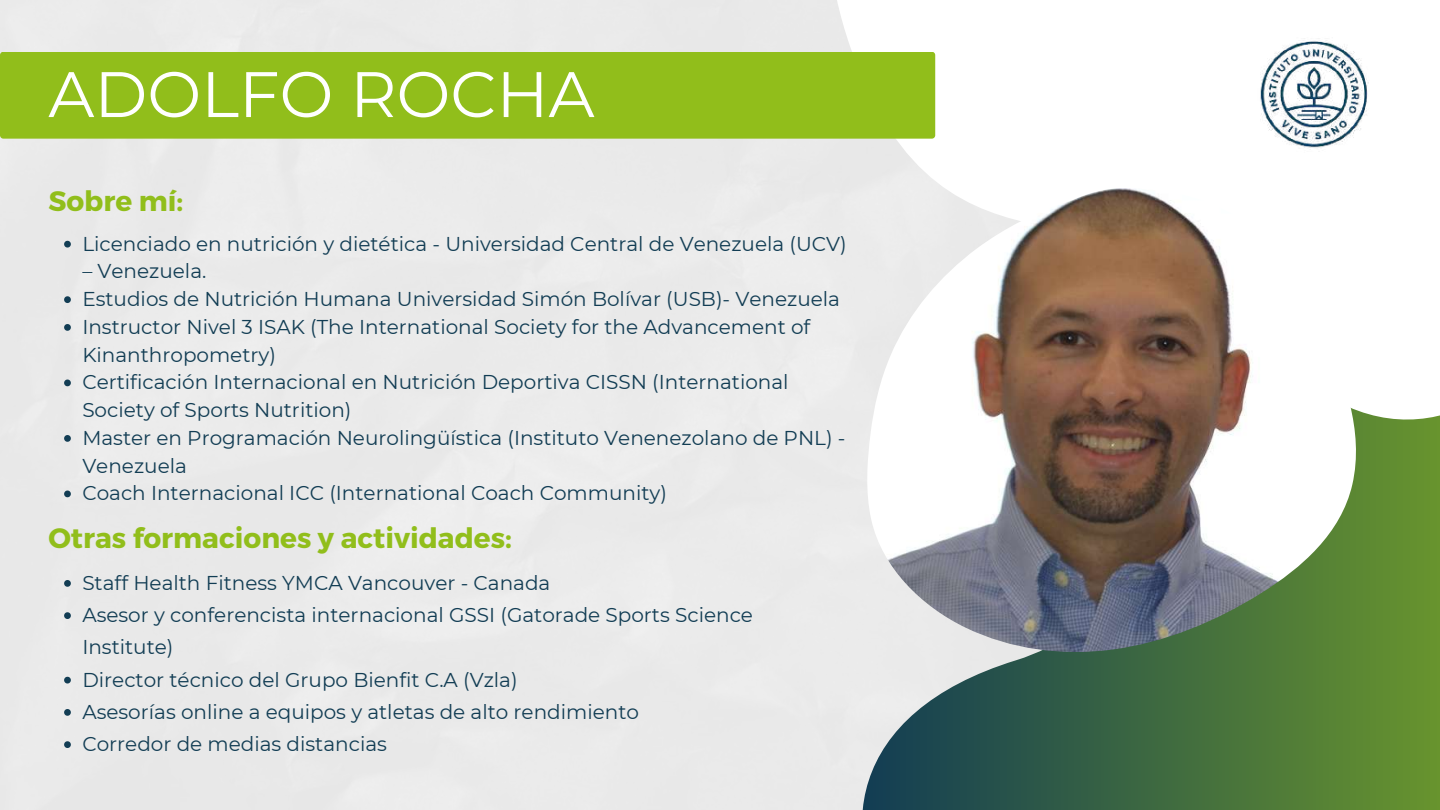
<style>
.page{position:relative;width:1440px;height:810px;background:#fff}
.page>*{position:absolute;margin:0;border:0;box-sizing:border-box;transform-origin:0 0}
.t1{font:64.1px "Montserrat";color:#fffffe}
.t2{font:700 28px "Montserrat";color:#91be1b}
.t3{font:20px/27.7px "Montserrat";color:#123d54}
</style>
<div class="page">
<div style="left:0;top:0;width:862px;height:810px;background:#eaeaea"></div>
<svg style="left:862px;top:557px;width:578px;height:253px;background:#52794d"></svg>
<svg style="left:756px;top:0;width:684px;height:557px"></svg>
<div style="left:0;top:52px;width:935px;height:87px;background:#91be1b;border-radius:3px"></div>
<img style="left:1239px;top:22px;width:145px;height:146px">
<svg style="left:64px;top:241px;width:7px;height:7px"></svg>
<svg style="left:64px;top:296px;width:7px;height:7px"></svg>
<svg style="left:64px;top:324px;width:7px;height:7px"></svg>
<svg style="left:64px;top:380px;width:7px;height:6px"></svg>
<svg style="left:64px;top:435px;width:7px;height:7px"></svg>
<svg style="left:64px;top:491px;width:7px;height:6px"></svg>
<svg style="left:64px;top:580px;width:7px;height:7px"></svg>
<svg style="left:64px;top:612px;width:7px;height:7px"></svg>
<svg style="left:64px;top:677px;width:7px;height:7px"></svg>
<svg style="left:64px;top:709px;width:7px;height:7px"></svg>
<svg style="left:64px;top:741px;width:7px;height:7px"></svg>
<img style="left:867px;top:188px;width:490px;height:464px">
<h1 class="t1" style="left:48px;top:50px;width:548px">ADOLFO ROCHA</h1>
<h2 class="t2" style="left:48px;top:183px;width:136px">Sobre mí:</h2>
<p class="t3" style="left:82px;top:229px;width:766px">Licenciado en nutrición y dietética - Universidad Central de Venezuela (UCV)</p>
<p class="t3" style="left:82px;top:257px;width:765px">– Venezuela.<br>Estudios de Nutrición Humana Universidad Simón Bolívar (USB)- Venezuela Instructor Nivel 3 ISAK (The International Society for the Advancement of Kinanthropometry)<br>Certificación Internacional en Nutrición Deportiva CISSN (International Society of Sports Nutrition)<br>Master en Programación Neurolingüística (Instituto Venenezolano de PNL) - Venezuela<br>Coach Internacional ICC (International Coach Community)</p>
<h2 class="t2" style="left:48px;top:521px;width:465px">Otras formaciones y actividades:</h2>
<p class="t3" style="left:82px;top:566px;width:672px;line-height:32.3px">Staff Health Fitness YMCA Vancouver - Canada<br>Asesor y conferencista internacional GSSI (Gatorade Sports Science Institute)<br>Director técnico del Grupo Bienfit C.A (Vzla)<br>Asesorías online a equipos y atletas de alto rendimiento<br>Corredor de medias distancias</p>
</div>
